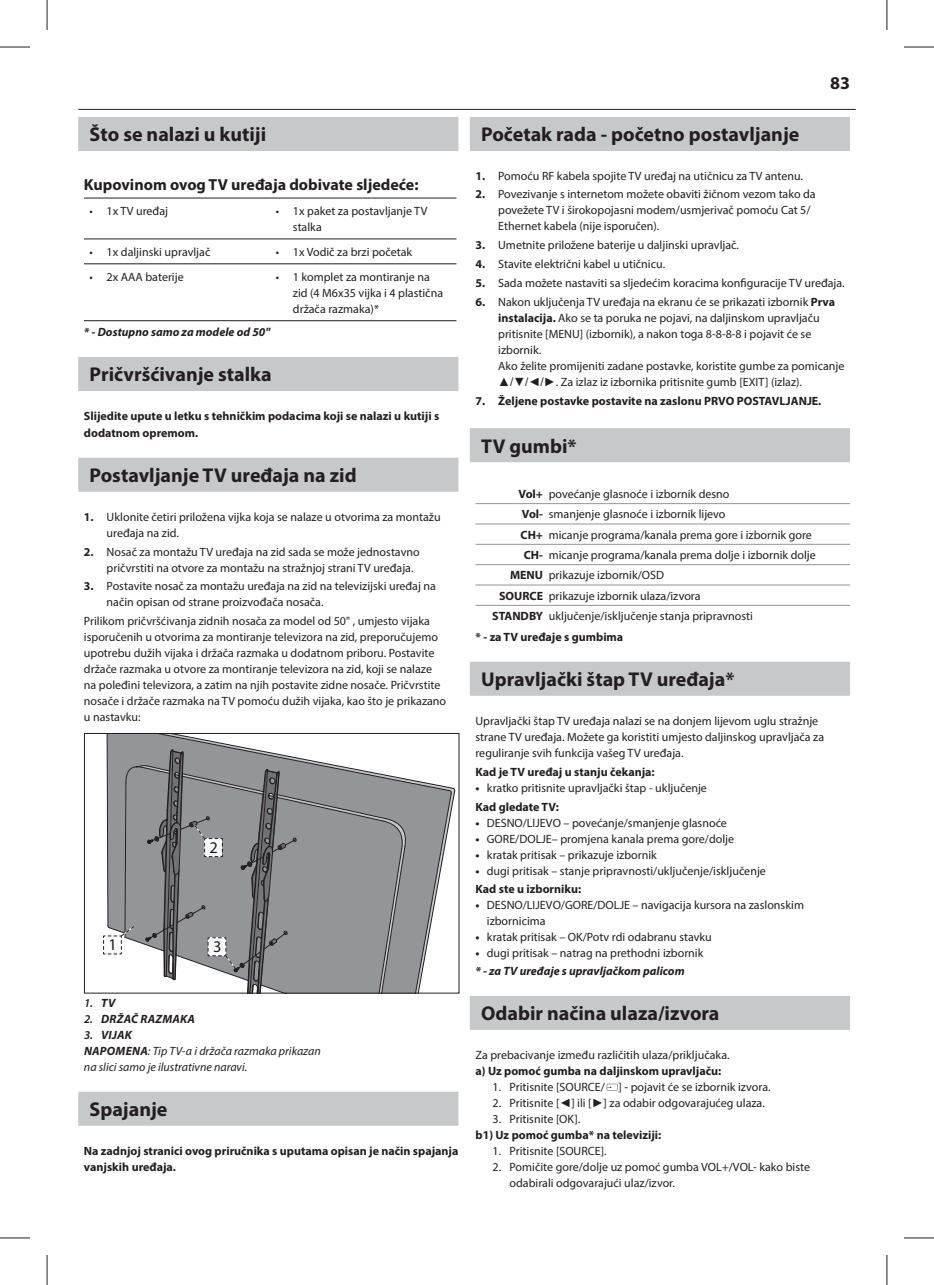
<style>
.page{position:relative;width:934px;height:1285px;background:#fff}
.page>*{position:absolute;margin:0;border:0;box-sizing:border-box;transform-origin:0 0}
.t1{font:700 20px "Myriad Pro";color:#231f20}
.t2{font:700 18px "Myriad Pro";color:#231f20}
.t3{font:16.4px "Myriad Pro";color:#231f20}
.t4{font:700 16px "Myriad Pro";color:#231f20}
.t5{font:12px/16px "Myriad Pro";color:#231f20}
.t6{font:700 12px/16.8px "Myriad Pro";color:#231f20}
.t7{font:italic 12px/16px "Myriad Pro";color:#231f20}
.t8{font:italic 700 12px "Myriad Pro";color:#231f20}
.t9{font:italic 700 12px "Myriad Pro";letter-spacing:.02em;color:#231f20}
.t10{font:italic 600 12px "Myriad Pro";color:#231f20}
.s1{font-weight:700}
.s2{font-weight:600}
.s3{font-family:"Arial"}
.s4{font-weight:700;font-style:italic}
</style>
<div class="page">
<div style="left:78px;top:117px;width:380px;height:34px;background:#c7c8ca"></div>
<div style="left:78px;top:357px;width:380px;height:34px;background:#c7c8ca"></div>
<div style="left:78px;top:458px;width:380px;height:34px;background:#c7c8ca"></div>
<div style="left:78px;top:1091px;width:380px;height:34px;background:#c7c8ca"></div>
<hr style="left:270px;top:198px;width:186px;height:1px;background:#231f20">
<hr style="left:84px;top:239px;width:372px;height:1px;background:#231f20">
<hr style="left:84px;top:263px;width:372px;height:1px;background:#231f20">
<hr style="left:84px;top:320px;width:372px;height:1px;background:#231f20">
<hr style="left:84px;top:198px;width:186px;height:1px;background:#231f20">
<svg style="left:103px;top:735px;width:352px;height:259px"></svg>
<div style="left:84px;top:733px;width:375px;height:260px;border:1px solid #231f20"></div>
<div style="left:469px;top:117px;width:380px;height:34px;background:#c7c8ca"></div>
<div style="left:469px;top:428px;width:380px;height:34px;background:#c7c8ca"></div>
<div style="left:469px;top:662px;width:380px;height:34px;background:#c7c8ca"></div>
<div style="left:469px;top:996px;width:380px;height:34px;background:#c7c8ca"></div>
<hr style="left:475px;top:503px;width:374px;height:1px;background:#939598">
<hr style="left:475px;top:523px;width:374px;height:1px;background:#939598">
<hr style="left:475px;top:544px;width:374px;height:1px;background:#939598">
<hr style="left:475px;top:564px;width:374px;height:1px;background:#939598">
<hr style="left:475px;top:584px;width:374px;height:1px;background:#939598">
<hr style="left:475px;top:605px;width:374px;height:1px;background:#939598">
<svg style="left:606px;top:1083px;width:11px;height:7px"></svg>
<hr style="left:78px;top:109px;width:777px;height:1px;background:#231f20">
<hr style="left:0;top:47px;width:30px;height:1px;background:#231f20">
<hr style="left:903px;top:47px;width:30px;height:1px;background:#231f20">
<hr style="left:0;top:1237px;width:30px;height:1px;background:#231f20">
<hr style="left:903px;top:1237px;width:30px;height:1px;background:#231f20">
<hr style="left:47px;top:0;width:1px;height:30px;background:#231f20">
<hr style="left:47px;top:1255px;width:1px;height:30px;background:#231f20">
<hr style="left:886px;top:0;width:1px;height:30px;background:#231f20">
<hr style="left:886px;top:1255px;width:1px;height:30px;background:#231f20">
<h1 class="t1" style="left:90px;top:127px;width:178px">Što se nalazi u kutiji</h1>
<h3 class="t4" style="left:84px;top:178px;width:336px">Kupovinom ovog TV uređaja dobivate sljedeće:</h3>
<p class="t5" style="left:90px;top:204px;width:80px">• 1x TV uređaj</p>
<p class="t5" style="left:293px;top:204px;width:136px;text-indent:-17px">• 1x paket za postavljanje TV stalka</p>
<p class="t5" style="left:90px;top:245px;width:122px">• 1x daljinski upravljač</p>
<p class="t5" style="left:276px;top:245px;width:138px">• 1x Vodič za brzi početak</p>
<p class="t5" style="left:90px;top:270px;width:95px">• 2x AAA baterije</p>
<p class="t5" style="left:293px;top:270px;width:152px;text-indent:-17px">• 1 komplet za montiranje na zid (4 M6x35 vijka i 4 plastična držača razmaka)*</p>
<p class="t8" style="left:84px;top:328px;width:187px">* - Dostupno samo za modele od 50"</p>
<h1 class="t1" style="left:90px;top:367px;width:183px">Pričvršćivanje stalka</h1>
<p class="t6" style="left:84px;top:409px;width:357px">Slijedite upute u letku s tehničkim podacima koji se nalazi u kutiji s dodatnom opremom.</p>
<h1 class="t1" style="left:90px;top:468px;width:268px">Postavljanje TV uređaja na zid</h1>
<p class="t5" style="left:107px;top:510px;width:335px;text-indent:-23px"><span class="s1">1.</span> Uklonite četiri priložena vijka koja se nalaze u otvorima za montažu uređaja na zid.</p>
<p class="t5" style="left:107px;top:544px;width:314px;text-indent:-23px"><span class="s1">2.</span> Nosač za montažu TV uređaja na zid sada se može jednostavno pričvrstiti na otvore za montažu na stražnjoj strani TV uređaja.</p>
<p class="t5" style="left:107px;top:579px;width:331px;text-indent:-23px"><span class="s1">3.</span> Postavite nosač za montažu uređaja na zid na televizijski uređaj na način opisan od strane proizvođača nosača.</p>
<p class="t5" style="left:84px;top:614px;width:363px">Prilikom pričvršćivanja zidnih nosača za model od 50" , umjesto vijaka isporučenih u otvorima za montiranje televizora na zid, preporučujemo upotrebu dužih vijaka i držača razmaka u dodatnom priboru. Postavite držače razmaka u otvore za montiranje televizora na zid, koji se nalaze na poleđini televizora, a zatim na njih postavite zidne nosače. Pričvrstite nosače i držače razmaka na TV pomoću dužih vijaka, kao što je prikazano u nastavku:</p>
<h3 class="t3" style="left:209px;top:841px;width:10px">2</h3>
<h3 class="t3" style="left:108px;top:938px;width:10px">1</h3>
<h3 class="t3" style="left:213px;top:940px;width:10px">3</h3>
<p class="t10" style="left:84px;top:998px;width:33px">1. <span class="s1">TV</span></p>
<p class="t9" style="left:84px;top:1014px;width:112px"><span class="s2">2.</span> DRŽAČ RAZMAKA</p>
<p class="t7" style="left:84px;top:1027px;width:238px"><span class="s2">3.</span> <span class="s1">VIJAK<br>NAPOMENA</span>: Tip TV-a i držača razmaka prikazan na slici samo je ilustrativne naravi.</p>
<h1 class="t1" style="left:90px;top:1101px;width:79px">Spajanje</h1>
<p class="t6" style="left:84px;top:1143px;width:376px;line-height:16px">Na zadnjoj stranici ovog priručnika s uputama opisan je način spajanja vanjskih uređaja.</p>
<h2 class="t2" style="left:829px;top:76px;width:21px">83</h2>
<h1 class="t1" style="left:481px;top:127px;width:319px">Početak rada - početno postavljanje</h1>
<p class="t5" style="left:475px;top:168px;width:329px"><span class="s1">1.</span> Pomoću RF kabela spojite TV uređaj na utičnicu za TV antenu.</p>
<p class="t5" style="left:498px;top:187px;width:319px;text-indent:-23px"><span class="s1">2.</span> Povezivanje s internetom možete obaviti žičnom vezom tako da povežete TV i širokopojasni modem/usmjerivač pomoću Cat 5/<br>Ethernet kabela (nije isporučen).</p>
<p class="t5" style="left:475px;top:238px;width:265px"><span class="s1">3.</span> Umetnite priložene baterije u daljinski upravljač.</p>
<p class="t5" style="left:475px;top:257px;width:191px"><span class="s1">4.</span> Stavite električni kabel u utičnicu.</p>
<p class="t5" style="left:475px;top:276px;width:370px"><span class="s1">5.</span> Sada možete nastaviti sa sljedećim koracima konfiguracije TV uređaja.</p>
<p class="t5" style="left:498px;top:295px;width:347px;text-indent:-23px"><span class="s1">6.</span> Nakon uključenja TV uređaja na ekranu će se prikazati izbornik <span class="s1">Prva instalacija.</span> Ako se ta poruka ne pojavi, na daljinskom upravljaču pritisnite [MENU] (izbornik), a nakon toga 8-8-8-8 i pojavit će se izbornik.<br>Ako želite promijeniti zadane postavke, koristite gumbe za pomicanje</p>
<p class="t5" style="left:498px;top:375px;width:305px"><span class="s3">▲/▼/◄/►</span>. Za izlaz iz izbornika pritisnite gumb [EXIT] (izlaz).</p>
<p class="t6" style="left:475px;top:393px;width:347px">7. Željene postavke postavite na zaslonu PRVO POSTAVLJANJE.</p>
<h1 class="t1" style="left:481px;top:438px;width:97px">TV gumbi*</h1>
<p class="t5" style="left:518px;top:487px;width:212px"><span class="s1">Vol+</span> povećanje glasnoće i izbornik desno</p>
<p class="t5" style="left:521px;top:507px;width:205px"><span class="s1">Vol-</span> smanjenje glasnoće i izbornik lijevo</p>
<p class="t5" style="left:520px;top:527px;width:293px"><span class="s1">CH+</span> micanje programa/kanala prema gore i izbornik gore</p>
<p class="t5" style="left:523px;top:548px;width:293px"><span class="s1">CH-</span> micanje programa/kanala prema dolje i izbornik dolje</p>
<p class="t5" style="left:510px;top:568px;width:155px"><span class="s1">MENU</span> prikazuje izbornik/OSD</p>
<p class="t5" style="left:499px;top:588px;width:203px"><span class="s1">SOURCE</span> prikazuje izbornik ulaza/izvora</p>
<p class="t5" style="left:492px;top:609px;width:262px"><span class="s1">STANDBY</span> uključenje/isključenje stanja pripravnosti</p>
<p class="t6" style="left:475px;top:629px;width:149px">* - za TV uređaje s gumbima</p>
<h1 class="t1" style="left:481px;top:672px;width:255px">Upravljački štap TV uređaja*</h1>
<p class="t5" style="left:475px;top:714px;width:350px">Upravljački štap TV uređaja nalazi se na donjem lijevom uglu stražnje strane TV uređaja. Možete ga koristiti umjesto daljinskog upravljača za reguliranje svih funkcija vašeg TV uređaja.</p>
<p class="t6" style="left:475px;top:764px;width:181px">Kad je TV uređaj u stanju čekanja:</p>
<p class="t5" style="left:475px;top:779px;width:233px;line-height:18.8px"><span class="s1">•</span> kratko pritisnite upravljački štap - uključenje<br><span class="s1">Kad gledate TV:</span></p>
<p class="t5" style="left:475px;top:815px;width:253px"><span class="s1">•</span> DESNO/LIJEVO – povećanje/smanjenje glasnoće</p>
<p class="t5" style="left:475px;top:831px;width:260px"><span class="s1">•</span> GORE/DOLJE– promjena kanala prema gore/dolje</p>
<p class="t5" style="left:475px;top:847px;width:183px"><span class="s1">•</span> kratak pritisak – prikazuje izbornik</p>
<p class="t5" style="left:475px;top:862px;width:292px;line-height:18.8px"><span class="s1">•</span> dugi pritisak – stanje pripravnosti/uključenje/isključenje<br><span class="s1">Kad ste u izborniku:</span></p>
<p class="t5" style="left:486px;top:898px;width:318px;text-indent:-11px"><span class="s1">•</span> DESNO/LIJEVO/GORE/DOLJE – navigacija kursora na zaslonskim izbornicima</p>
<p class="t5" style="left:475px;top:930px;width:238px"><span class="s1">•</span> kratak pritisak – OK/Potv rdi odabranu stavku</p>
<p class="t5" style="left:475px;top:945px;width:229px;line-height:17.6px"><span class="s1">•</span> dugi pritisak – natrag na prethodni izbornik <span class="s4">* - za TV uređaje s upravljačkom palicom</span></p>
<h1 class="t1" style="left:481px;top:1006px;width:240px">Odabir načina ulaza/izvora</h1>
<p class="t5" style="left:475px;top:1047px;width:255px">Za prebacivanje između različitih ulaza/priključaka.</p>
<p class="t6" style="left:475px;top:1063px;width:247px">a) Uz pomoć gumba na daljinskom upravljaču:</p>
<p class="t5" style="left:492px;top:1079px;width:279px">1. Pritisnite [SOURCE/ ] - pojavit će se izbornik izvora.</p>
<p class="t5" style="left:492px;top:1095px;width:274px">2. Pritisnite [<span class="s3">◄</span>] ili [<span class="s3">►</span>] za odabir odgovarajućeg ulaza.</p>
<p class="t5" style="left:492px;top:1111px;width:89px">3. Pritisnite [OK].</p>
<p class="t6" style="left:475px;top:1127px;width:187px">b1) Uz pomoć gumba* na televiziji:</p>
<p class="t5" style="left:492px;top:1143px;width:116px">1. Pritisnite [SOURCE].</p>
<p class="t5" style="left:509px;top:1159px;width:302px;text-indent:-17px">2. Pomičite gore/dolje uz pomoć gumba VOL+/VOL- kako biste odabirali odgovarajući ulaz/izvor.</p>
</div>
